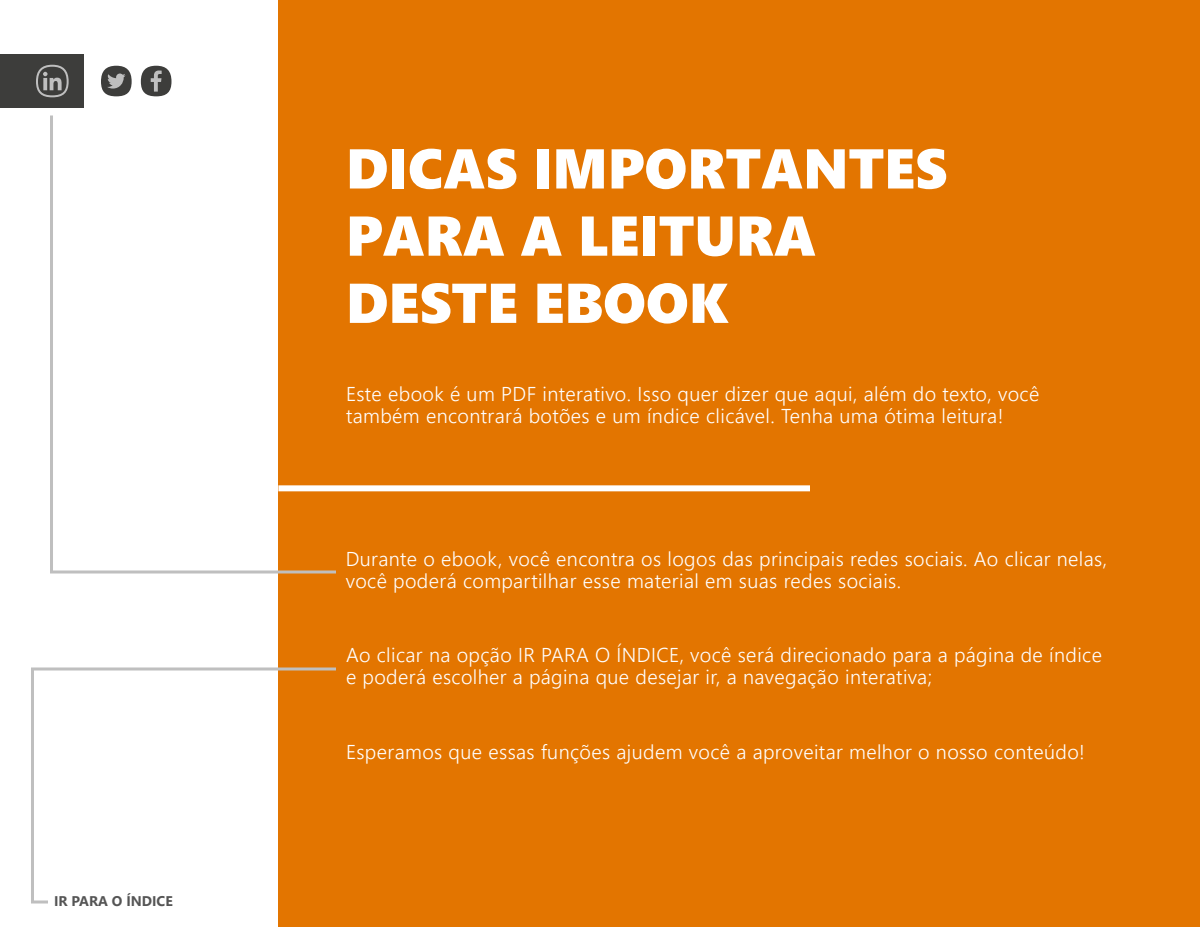
<style>
.page{position:relative;width:1200px;height:927px;background:#fff}
.page>*{position:absolute;margin:0;border:0;box-sizing:border-box;transform-origin:0 0}
.t1{font:56px/67.2px "Segoe UI Black";color:#fff}
.t2{font:300 20px/22px "Segoe UI";letter-spacing:.02em;color:#fff}
.t3{font:700 14px "Segoe UI";color:#555}
</style>
<div class="page">
<div style="left:0;top:54px;width:84px;height:54px;background:#3d3d3b"></div>
<div style="left:141px;top:66px;width:31px;height:30px;background:#3d3d3b;border-radius:50%"></div>
<svg style="left:151px;top:71px;width:11px;height:21px"></svg>
<div style="left:101px;top:66px;width:31px;height:30px;background:#3d3d3b;border-radius:50%"></div>
<svg style="left:107px;top:74px;width:19px;height:15px"></svg>
<div style="left:36px;top:65px;width:33px;height:32px;border:2px solid #bfbfbf;border-radius:50%"></div>
<svg style="left:43px;top:72px;width:19px;height:18px"></svg>
<div style="left:278px;top:0;width:922px;height:927px;background:#e37500"></div>
<svg style="left:50px;top:115px;width:289px;height:459px"></svg>
<svg style="left:31px;top:667px;width:305px;height:237px"></svg>
<div style="left:278px;top:485px;width:532px;height:6px;background:#fff"></div>
<p class="t3" style="left:54px;top:888px;width:120px">IR PARA O ÍNDICE</p>
<h1 class="t1" style="left:346px;top:132px;width:603px">DICAS IMPORTANTES<br>PARA A LEITURA<br>DESTE EBOOK</h1>
<p class="t2" style="left:346px;top:381px;width:695px">Este ebook é um PDF interativo. Isso quer dizer que aqui, além do texto, você também encontrará botões e um índice clicável. Tenha uma ótima leitura!</p>
<p class="t2" style="left:346px;top:546px;width:763px">Durante o ebook, você encontra os logos das principais redes sociais. Ao clicar nelas, você poderá compartilhar esse material em suas redes sociais.</p>
<p class="t2" style="left:346px;top:642px;width:758px">Ao clicar na opção IR PARA O ÍNDICE, você será direcionado para a página de índice e poderá escolher a página que desejar ir, a navegação interativa;</p>
<p class="t2" style="left:346px;top:739px;width:740px">Esperamos que essas funções ajudem você a aproveitar melhor o nosso conteúdo!</p>
</div>
